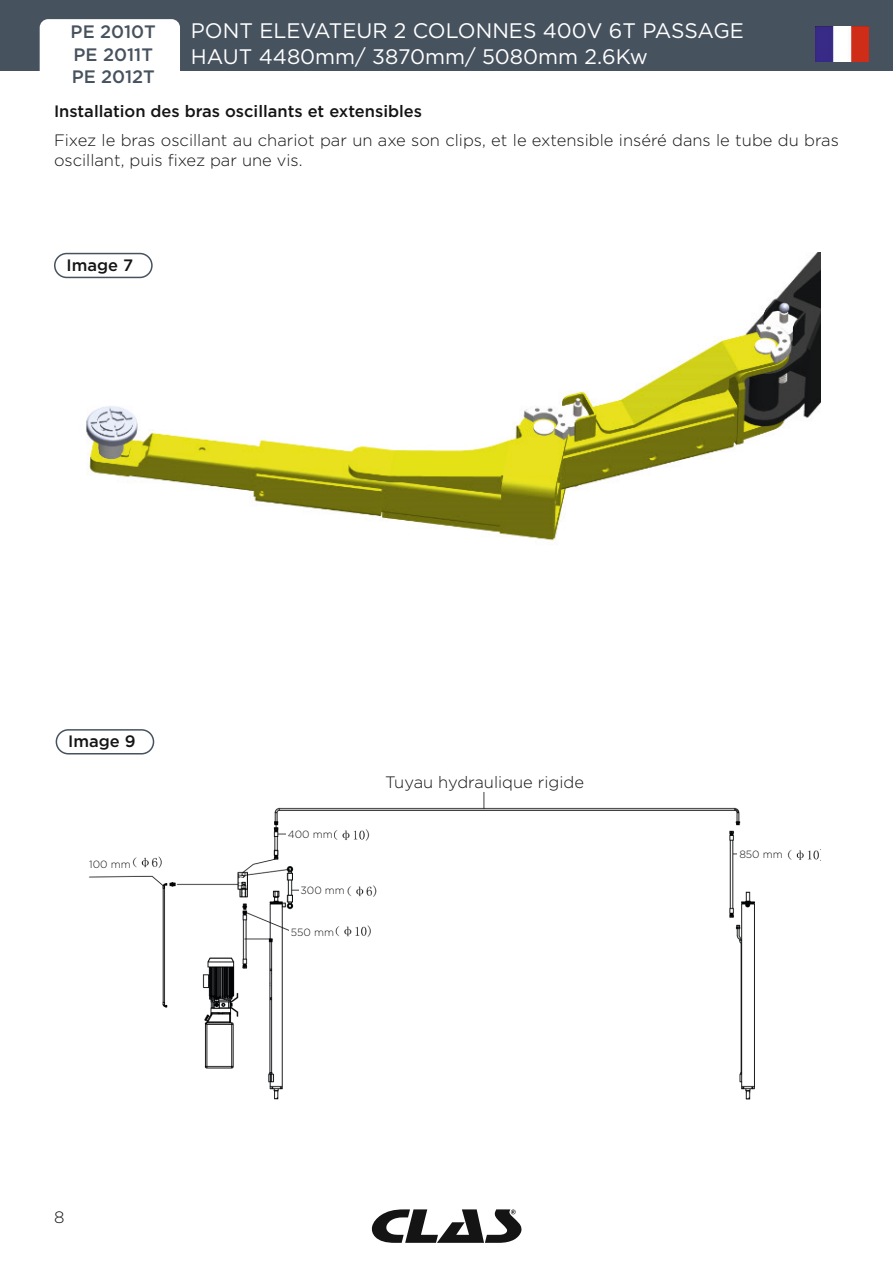
<style>
.page{position:relative;width:893px;height:1263px;background:#fff}
.page>*{position:absolute;margin:0;border:0;box-sizing:border-box;transform-origin:0 0}
.t1{font:21px/25.5px "Gotham";color:#fff}
.t2{font:500 18px "Gotham";color:#47525f}
.t3{font:300 16.5px/19.5px "Gotham";color:#131413}
.t4{font:500 16.5px "Gotham";color:#131413}
.t5{font:300 10.5px "Gotham";color:#131413}
</style>
<div class="page">
<div style="left:0;top:0;width:893px;height:71px;background:#47525f"></div>
<div style="left:40px;top:19px;width:140px;height:70px;background:#fff;border-radius:9px"></div>
<img style="left:816px;top:26px;width:53px;height:35px">
<svg style="left:371px;top:1209px;width:151px;height:34px"></svg>
<img style="left:73px;top:253px;width:747px;height:290px">
<div style="left:54px;top:253px;width:99px;height:25px;border:2px solid #47525f;border-radius:12px"></div>
<img style="left:76px;top:754px;width:743px;height:346px">
<div style="left:56px;top:729px;width:98px;height:25px;border:2px solid #47525f;border-radius:12px"></div>
<div style="left:417px;top:771px;width:139px;height:21px;background:#fff"></div>
<div style="left:84px;top:856px;width:48px;height:16px;background:#fff"></div>
<div style="left:286px;top:826px;width:47px;height:16px;background:#fff"></div>
<div style="left:299px;top:882px;width:47px;height:16px;background:#fff"></div>
<div style="left:289px;top:924px;width:46px;height:16px;background:#fff"></div>
<div style="left:738px;top:846px;width:47px;height:16px;background:#fff"></div>
<p class="t2" style="left:71px;top:20px;width:87px">PE 2010T</p>
<p class="t2" style="left:74px;top:43px;width:81px">PE 2011T</p>
<p class="t2" style="left:72px;top:65px;width:85px">PE 2012T</p>
<p class="t1" style="left:191px;top:17px;width:554px">PONT ELEVATEUR 2 COLONNES 400V 6T PASSAGE<br>HAUT 4480mm/ 3870mm/ 5080mm 2.6Kw</p>
<p class="t4" style="left:54px;top:101px;width:370px">Installation des bras oscillants et extensibles</p>
<p class="t3" style="left:54px;top:130px;width:786px">Fixez le bras oscillant au chariot par un axe son clips, et le extensible inséré dans le tube du bras oscillant, puis fixez par une vis.</p>
<p class="t4" style="left:67px;top:254px;width:68px">Image 7</p>
<p class="t4" style="left:68px;top:731px;width:69px">Image 9</p>
<p class="t5" style="left:89px;top:858px;width:43px">100 mm</p>
<p class="t3" style="left:54px;top:1206px;width:12px">8</p>
<p class="t5" style="left:288px;top:827px;width:47px">400 mm</p>
<p class="t5" style="left:300px;top:884px;width:46px">300 mm</p>
<p class="t5" style="left:291px;top:925px;width:45px">550 mm</p>
<p class="t3" style="left:385px;top:772px;width:200px">Tuyau hydraulique rigide</p>
<p class="t5" style="left:739px;top:848px;width:45px">850 mm</p>
</div>
